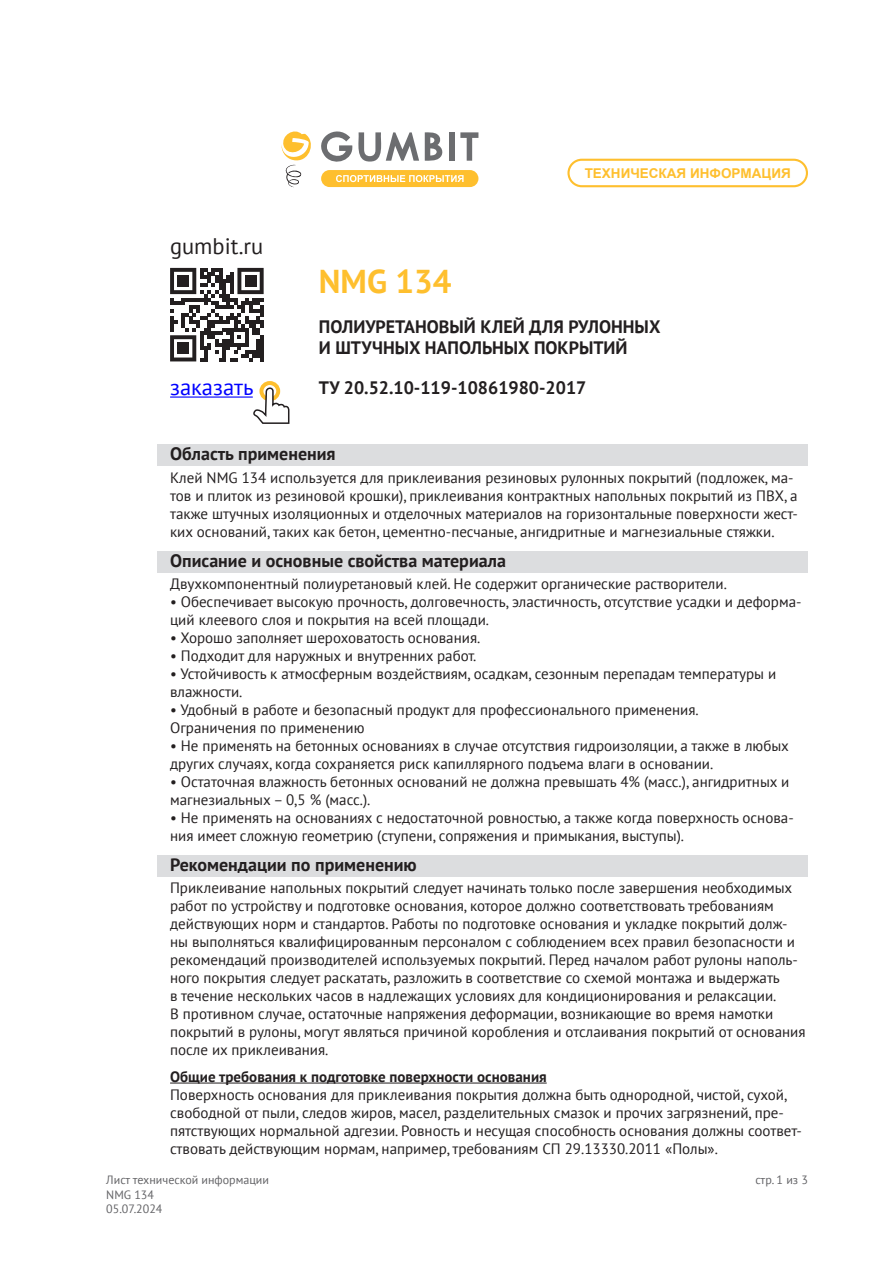
<style>
.page{position:relative;width:893px;height:1263px;background:#fff}
.page>*{position:absolute;margin:0;border:0;box-sizing:border-box;transform-origin:0 0}
.t1{font:700 33px "PT Sans";color:#febf2e}
.t2{font:22.5px "PT Sans";color:#231f20}
.t3{font:22.5px "PT Sans";color:#00f}
.t4{font:700 18px/21.6px "PT Sans";color:#231f20}
.t5{font:15px/18px "PT Sans";color:#231f20}
.t6{font:700 15px "PT Sans";color:#231f20}
.t7{font:700 13.5px "Arial";color:#febf2e}
.t8{font:12px/14.4px "PT Sans";color:#636366}
</style>
<div class="page">
<div style="left:567px;top:159px;width:241px;height:28px;border:2px solid #febf2e;border-radius:13px"></div>
<svg style="left:281px;top:131px;width:197px;height:56px"></svg>
<div style="left:157px;top:444px;width:651px;height:21px;background:#dcdddf"></div>
<div style="left:157px;top:552px;width:651px;height:21px;background:#dcdddf"></div>
<div style="left:157px;top:856px;width:651px;height:21px;background:#dcdddf"></div>
<hr style="left:170px;top:1083px;width:377px;height:1px;background:#231f20">
<div style="left:259px;top:381px;width:21px;height:20px;border:4px solid #febf2e;border-radius:50%"></div>
<svg style="left:253px;top:387px;width:37px;height:37px"></svg>
<hr style="left:170px;top:396px;width:83px;height:2px;background:#00f">
<svg style="left:170px;top:268px;width:94px;height:93px"></svg>
<div style="left:178px;top:275px;width:11px;height:12px;background:#231f20"></div>
<div style="left:245px;top:275px;width:11px;height:12px;background:#231f20"></div>
<div style="left:178px;top:343px;width:11px;height:11px;background:#231f20"></div>
<h2 class="t2" style="left:170px;top:232px;width:95px">gumbit.ru</h2>
<h2 class="t3" style="left:170px;top:373px;width:85px">заказать</h2>
<p class="t7" style="left:585px;top:164px;width:208px">ТЕХНИЧЕСКАЯ ИНФОРМАЦИЯ</p>
<h1 class="t1" style="left:319px;top:260px;width:134px">NMG 134</h1>
<p class="t4" style="left:319px;top:315px;width:343px">ПОЛИУРЕТАНОВЫЙ КЛЕЙ ДЛЯ РУЛОННЫХ<br>И ШТУЧНЫХ НАПОЛЬНЫХ ПОКРЫТИЙ</p>
<p class="t4" style="left:319px;top:376px;width:269px">ТУ 20.52.10-119-10861980-2017</p>
<p class="t4" style="left:170px;top:443px;width:167px">Область применения</p>
<p class="t5" style="left:170px;top:468px;width:629px">Клей NMG 134 используется для приклеивания резиновых рулонных покрытий (подложек, ма&shy;тов и плиток из резиновой крошки), приклеивания контрактных напольных покрытий из ПВХ, а также штучных изоляционных и отделочных материалов на горизонтальные поверхности жест&shy;ких оснований, таких как бетон, цементно-песчаные, ангидритные и магнезиальные стяжки.</p>
<p class="t4" style="left:170px;top:549px;width:337px">Описание и основные свойства материала</p>
<p class="t5" style="left:170px;top:574px;width:558px">Двухкомпонентный полиуретановый клей. Не содержит органические растворители.</p>
<p class="t5" style="left:170px;top:592px;width:633px">• Обеспечивает высокую прочность, долговечность, эластичность, отсутствие усадки и деформа&shy;ций клеевого слоя и покрытия на всей площади.</p>
<p class="t5" style="left:170px;top:628px;width:312px">• Хорошо заполняет шероховатость основания.</p>
<p class="t5" style="left:170px;top:646px;width:308px">• Подходит для наружных и внутренних работ.</p>
<p class="t5" style="left:170px;top:664px;width:608px">• Устойчивость к атмосферным воздействиям, осадкам, сезонным перепадам температуры и влажности.</p>
<p class="t5" style="left:170px;top:700px;width:530px">• Удобный в работе и безопасный продукт для профессионального применения.<br>Ограничения по применению</p>
<p class="t5" style="left:170px;top:736px;width:620px">• Не применять на бетонных основаниях в случае отсутствия гидроизоляции, а также в любых других случаях, когда сохраняется риск капиллярного подъема влаги в основании.</p>
<p class="t5" style="left:170px;top:772px;width:621px">• Остаточная влажность бетонных оснований не должна превышать 4% (масс.), ангидритных и магнезиальных – 0,5 % (масс.).</p>
<p class="t5" style="left:170px;top:808px;width:625px">• Не применять на основаниях с недостаточной ровностью, а также когда поверхность основа&shy;ния имеет сложную геометрию (ступени, сопряжения и примыкания, выступы).</p>
<p class="t4" style="left:170px;top:854px;width:248px">Рекомендации по применению</p>
<p class="t5" style="left:170px;top:879px;width:637px">Приклеивание напольных покрытий следует начинать только после завершения необходимых работ по устройству и подготовке основания, которое должно соответствовать требованиям действующих норм и стандартов. Работы по подготовке основания и укладке покрытий долж&shy;ны выполняться квалифицированным персоналом с соблюдением всех правил безопасности и рекомендаций производителей используемых покрытий. Перед началом работ рулоны наполь&shy;ного покрытия следует раскатать, разложить в соответствие со схемой монтажа и выдержать<br>в течение нескольких часов в надлежащих условиях для кондиционирования и релаксации.<br>В противном случае, остаточные напряжения деформации, возникающие во время намотки покрытий в рулоны, могут являться причиной коробления и отслаивания покрытий от основания после их приклеивания.</p>
<p class="t6" style="left:170px;top:1067px;width:378px">Общие требования к подготовке поверхности основания</p>
<p class="t5" style="left:170px;top:1085px;width:633px">Поверхность основания для приклеивания покрытия должна быть однородной, чистой, сухой, свободной от пыли, следов жиров, масел, разделительных смазок и прочих загрязнений, пре&shy;пятствующих нормальной адгезии. Ровность и несущая способность основания должны соответ&shy;ствовать действующим нормам, например, требованиям СП 29.13330.2011 «Полы».</p>
<p class="t8" style="left:755px;top:1173px;width:54px">стр. 1 из 3</p>
<p class="t8" style="left:106px;top:1173px;width:164px">Лист технической информации<br>NMG 134<br>05.07.2024</p>
</div>
